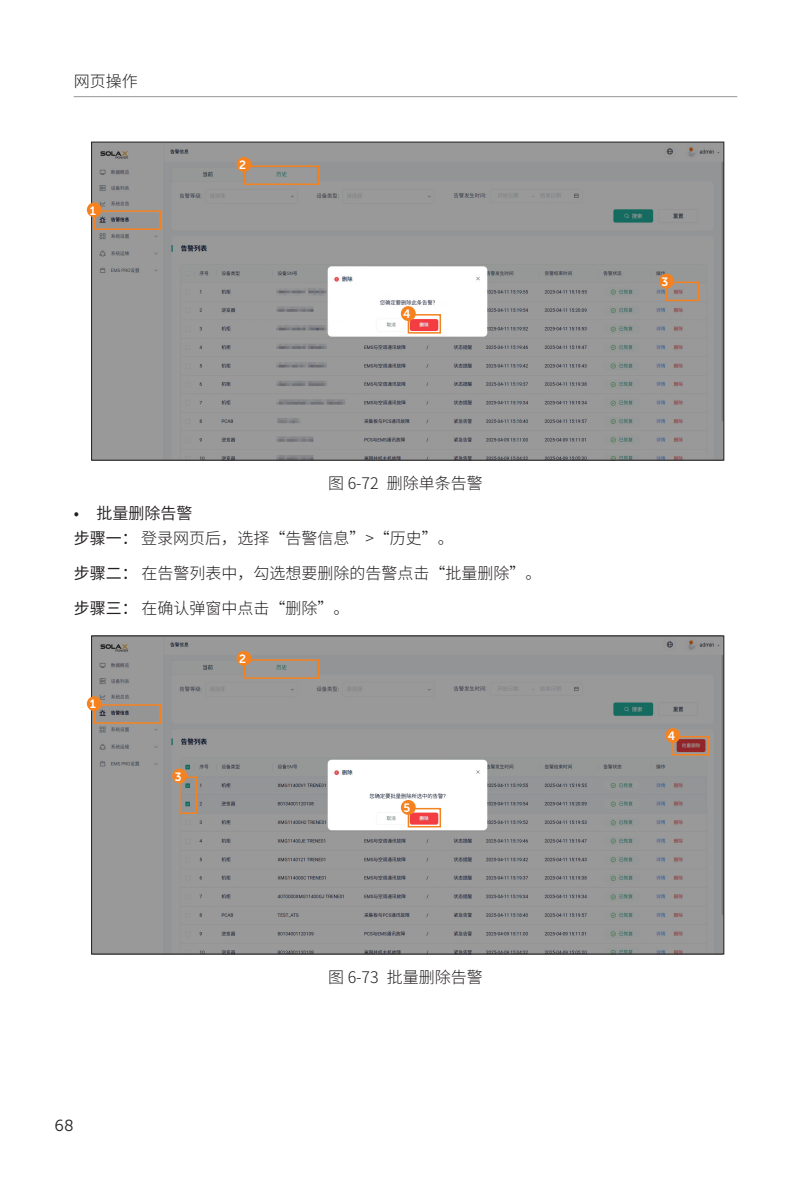
<style>
.page{position:relative;width:811px;height:1191px;background:#fff}
.page>*{position:absolute;margin:0;border:0;box-sizing:border-box;transform-origin:0 0}
.Step_Start{font:300 16px "Source Han Sans CN";color:#231f20}
.t1{font:16px "Source Han Sans CN";color:#231f20}
.t2{font:16px "Museo Sans 300";color:#231f20}
.figure_No{font:12px "Museo Sans 700";color:#fff}
.s1{font-weight:400}
</style>
<div class="page">
<hr style="left:74px;top:96px;width:663px;height:1px;background:#939598">
<img style="left:93px;top:144px;width:629px;height:314px">
<div style="left:94px;top:210px;width:67px;height:20px;border:2px solid #f58220"></div>
<div style="left:87px;top:202px;width:15px;height:15px;background:#f58220;border-radius:50%"></div>
<div style="left:244px;top:165px;width:75px;height:20px;border:2px solid #f58220"></div>
<div style="left:236px;top:157px;width:15px;height:15px;background:#f58220;border-radius:50%"></div>
<div style="left:666px;top:281px;width:33px;height:20px;border:2px solid #f58220"></div>
<div style="left:659px;top:274px;width:15px;height:14px;background:#f58220;border-radius:50%"></div>
<div style="left:408px;top:314px;width:33px;height:19px;border:2px solid #f58220"></div>
<div style="left:401px;top:306px;width:15px;height:15px;background:#f58220;border-radius:50%"></div>
<img style="left:93px;top:637px;width:629px;height:315px">
<div style="left:94px;top:704px;width:67px;height:19px;border:2px solid #f58220"></div>
<div style="left:87px;top:696px;width:15px;height:15px;background:#f58220;border-radius:50%"></div>
<div style="left:244px;top:659px;width:75px;height:20px;border:2px solid #f58220"></div>
<div style="left:236px;top:651px;width:15px;height:15px;background:#f58220;border-radius:50%"></div>
<div style="left:179px;top:776px;width:18px;height:38px;border:2px solid #f58220"></div>
<div style="left:172px;top:768px;width:15px;height:15px;background:#f58220;border-radius:50%"></div>
<div style="left:408px;top:808px;width:33px;height:19px;border:2px solid #f58220"></div>
<div style="left:401px;top:800px;width:15px;height:15px;background:#f58220;border-radius:50%"></div>
<div style="left:672px;top:736px;width:37px;height:19px;border:2px solid #f58220"></div>
<div style="left:665px;top:728px;width:15px;height:15px;background:#f58220;border-radius:50%"></div>
<p class="Step_Start" style="left:74px;top:72px;width:66px">网页操作</p>
<p class="figure_No" style="left:90px;top:204px;width:8px">1</p>
<p class="figure_No" style="left:239px;top:158px;width:8px">2</p>
<p class="figure_No" style="left:403px;top:307px;width:9px">4</p>
<p class="Step_Start" style="left:328px;top:474px;width:156px">图 6-72 删除单条告警</p>
<p class="t1" style="left:74px;top:504px;width:120px">• 批量删除告警</p>
<p class="Step_Start" style="left:74px;top:529px;width:382px"><span class="s1">步骤一：</span>登录网页后，选择“告警信息”&gt;“历史”。</p>
<p class="Step_Start" style="left:74px;top:564px;width:469px"><span class="s1">步骤二：</span> 在告警列表中，勾选想要删除的告警点击“批量删除”。</p>
<p class="Step_Start" style="left:74px;top:599px;width:277px"><span class="s1">步骤三：</span> 在确认弹窗中点击“删除”。</p>
<p class="figure_No" style="left:90px;top:697px;width:8px">1</p>
<p class="figure_No" style="left:175px;top:770px;width:8px">3</p>
<p class="figure_No" style="left:239px;top:652px;width:8px">2</p>
<p class="t2" style="left:55px;top:1116px;width:21px">68</p>
<p class="figure_No" style="left:403px;top:801px;width:8px">5</p>
<p class="Step_Start" style="left:328px;top:968px;width:156px">图 6-73 批量删除告警</p>
<p class="figure_No" style="left:661px;top:275px;width:8px">3</p>
<p class="figure_No" style="left:667px;top:729px;width:9px">4</p>
</div>
